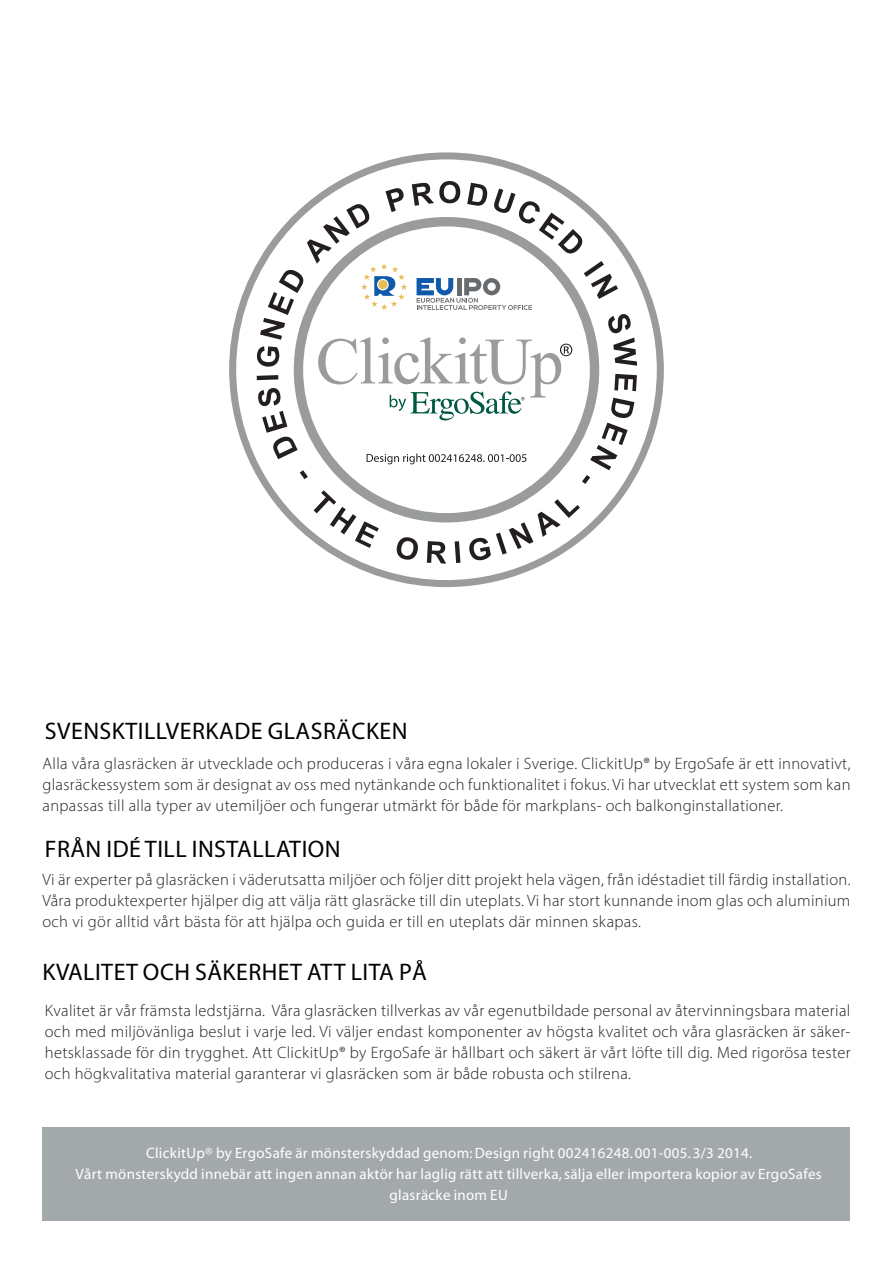
<style>
.page{position:relative;width:893px;height:1263px;background:#fff}
.page>*{position:absolute;margin:0;border:0;box-sizing:border-box;transform-origin:0 0}
.t1{font:24px "Myriad";letter-spacing:.02em;color:#000001}
.t2{font:300 16.5px/21px "Myriad Pro";letter-spacing:.02em;color:#231f20;text-align:justify}
.t3{font:15px/21px "Myriad";letter-spacing:.02em;color:#fff;text-align:center}
</style>
<div class="page">
<div style="left:43px;top:1127px;width:807px;height:93px;background:#a3a9ab"></div>
<svg style="left:229px;top:152px;width:435px;height:435px"></svg>
<svg style="left:314px;top:490px;width:65px;height:58px"></svg>
<svg style="left:396px;top:537px;width:22px;height:23px"></svg>
<svg style="left:427px;top:541px;width:19px;height:23px"></svg>
<svg style="left:455px;top:541px;width:5px;height:22px"></svg>
<svg style="left:469px;top:499px;width:111px;height:61px"></svg>
<svg style="left:257px;top:181px;width:380px;height:303px"></svg>
<h1 class="t1" style="left:45px;top:719px;width:364px">SVENSKTILLVERKADE GLASRÄCKEN</h1>
<p class="t2" style="left:43px;top:753px;width:809px">Alla våra glasräcken är utvecklade och produceras i våra egna lokaler i Sverige. ClickitUp® by ErgoSafe är ett innovativt, glasräckessystem som är designat av oss med nytänkande och funktionalitet i fokus. Vi har utvecklat ett system som kan anpassas till alla typer av utemiljöer och fungerar utmärkt för både för markplans- och balkonginstallationer.</p>
<h1 class="t1" style="left:45px;top:837px;width:297px">FRÅN IDÉ TILL INSTALLATION</h1>
<p class="t2" style="left:43px;top:869px;width:809px">Vi är experter på glasräcken i väderutsatta miljöer och följer ditt projekt hela vägen, från idéstadiet till färdig installation.<br>Våra produktexperter hjälper dig att välja rätt glasräcke till din uteplats. Vi har stort kunnande inom glas och aluminium och vi gör alltid vårt bästa för att hjälpa och guida er till en uteplats där minnen skapas.</p>
<h1 class="t1" style="left:43px;top:960px;width:386px">KVALITET OCH SÄKERHET ATT LITA PÅ</h1>
<p class="t2" style="left:45px;top:999px;width:807px">Kvalitet är vår främsta ledstjärna. Våra glasräcken tillverkas av vår egenutbildade personal av återvinningsbara material och med miljövänliga beslut i varje led. Vi väljer endast komponenter av högsta kvalitet och våra glasräcken är säker&shy;hetsklassade för din trygghet. Att ClickitUp® by ErgoSafe är hållbart och säkert är vårt löfte till dig. Med rigorösa tester och högkvalitativa material garanterar vi glasräcken som är både robusta och stilrena.</p>
<p class="t3" style="left:76px;top:1143px;width:748px">ClickitUp® by ErgoSafe är mönsterskyddad genom: Design right 002416248. 001-005. 3/3 2014.<br>Vårt mönsterskydd innebär att ingen annan aktör har laglig rätt att tillverka, sälja eller importera kopior av ErgoSafes glasräcke inom EU</p>
</div>
